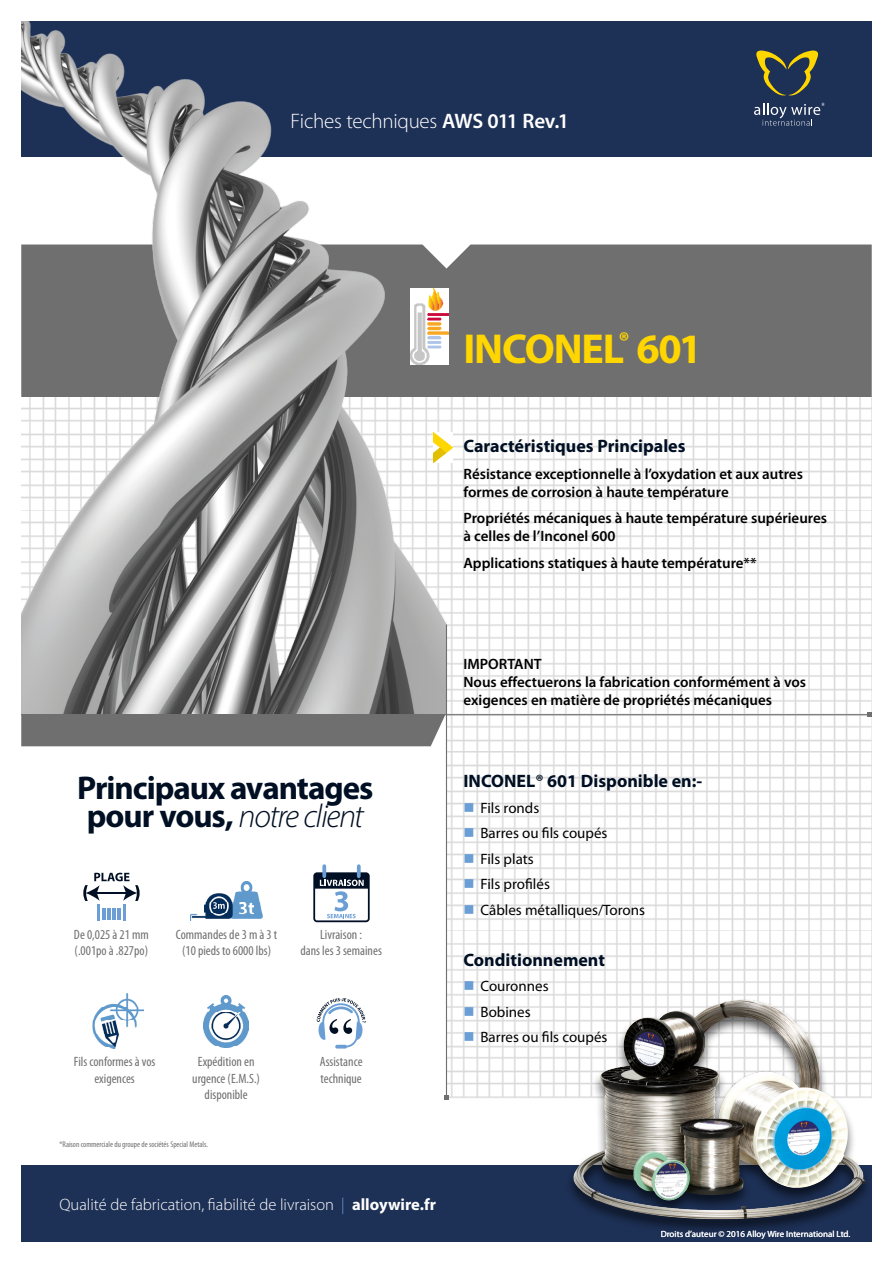
<style>
.page{position:relative;width:893px;height:1263px;background:#fff}
.page>*{position:absolute;margin:0;border:0;box-sizing:border-box;transform-origin:0 0}
.t1{font:700 42px "Myriad Pro";letter-spacing:-.03em;color:#ffd600}
.t2{font:700 33px/28.5px "Myriad Pro";letter-spacing:-.03em;color:#000f23}
.t3{font:300 21px "Myriad Pro";letter-spacing:-.015em;color:#fff}
.t4{font:700 18px "Myriad Pro";color:#000f23}
.t5{font:300 16.5px "Myriad Pro";color:#fff}
.t6{font:600 15px/18px "Myriad Pro";color:#000}
.t7{font:15px "Myriad Pro";color:#000}
.t8{font:condensed 13.5px/16.2px "Myriad Pro";color:#706f6f;text-align:center}
.t9{font:9px "Myriad Pro";color:#fff}
.t10{font:condensed 8.25px "Myriad Pro";color:#706f6f}
.s1{font-weight:600}
.s2{font-weight:300;font-style:italic}
.s3{color:#6b9ed5}
.s4{font-weight:700}
</style>
<div class="page">
<div style="left:21px;top:21px;width:851px;height:136px;background:#1d3055"></div>
<div style="left:21px;top:1165px;width:851px;height:77px;background:#1d3055"></div>
<div style="left:446px;top:244px;width:426px;height:154px;background:#706f6f"></div>
<img style="left:21px;top:398px;width:851px;height:353px">
<img style="left:446px;top:751px;width:426px;height:349px">
<svg style="left:756px;top:51px;width:63px;height:44px"></svg>
<svg style="left:754px;top:103px;width:71px;height:23px"></svg>
<div style="left:565px;top:998px;width:309px;height:238px;background:#000;opacity:.6"></div>
<img style="left:600px;top:1000px;width:143px;height:149px">
<img style="left:21px;top:21px;width:425px;height:693px">
<hr style="left:21px;top:714px;width:848px;height:1px;background:#706f6f">
<svg style="left:867px;top:712px;width:5px;height:5px"></svg>
<hr style="left:446px;top:625px;width:1px;height:472px;background:#706f6f">
<svg style="left:444px;top:1095px;width:5px;height:4px"></svg>
<div style="left:21px;top:715px;width:425px;height:31px;background:#706f6f"></div>
<img style="left:411px;top:288px;width:37px;height:77px">
<img style="left:434px;top:432px;width:19px;height:31px">
<img style="left:204px;top:995px;width:44px;height:53px">
<img style="left:92px;top:994px;width:51px;height:55px">
<img style="left:190px;top:882px;width:73px;height:39px">
<svg style="left:83px;top:873px;width:57px;height:48px"></svg>
<svg style="left:317px;top:998px;width:49px;height:50px"></svg>
<svg style="left:322px;top:864px;width:4px;height:14px"></svg>
<svg style="left:357px;top:864px;width:4px;height:14px"></svg>
<svg style="left:313px;top:872px;width:57px;height:50px"></svg>
<svg style="left:475px;top:813px;width:15px;height:1px"></svg>
<svg style="left:475px;top:838px;width:15px;height:1px"></svg>
<svg style="left:475px;top:864px;width:15px;height:1px"></svg>
<svg style="left:475px;top:889px;width:15px;height:1px"></svg>
<svg style="left:475px;top:915px;width:15px;height:1px"></svg>
<svg style="left:475px;top:991px;width:15px;height:1px"></svg>
<svg style="left:475px;top:1016px;width:15px;height:1px"></svg>
<svg style="left:475px;top:1042px;width:15px;height:1px"></svg>
<h3 class="t3" style="left:291px;top:108px;width:280px">Fiches techniques <span class="s1">AWS 011 Rev.1</span></h3>
<h1 class="t1" style="left:463px;top:322px;width:240px">INCONEL<sup>®</sup> 601</h1>
<p class="t4" style="left:463px;top:434px;width:224px">Caractéristiques Principales</p>
<p class="t6" style="left:463px;top:464px;width:341px">Résistance exceptionnelle à l’oxydation et aux autres formes de corrosion à haute température</p>
<p class="t6" style="left:463px;top:509px;width:365px">Propriétés mécaniques à haute température supérieures à celles de l’Inconel 600</p>
<p class="t6" style="left:463px;top:553px;width:295px">Applications statiques à haute température**</p>
<h2 class="t2" style="left:77px;top:772px;width:298px">Principaux avantages pour vous, <span class="s2">notre client</span></h2>
<p class="t8" style="left:74px;top:926px;width:76px;text-align:left">De 0,025 à 21 mm (.001po à .827po)</p>
<p class="t8" style="left:176px;top:926px;width:103px">Commandes de 3 m à 3 t (10 pieds to 6000 lbs)</p>
<p class="t8" style="left:300px;top:926px;width:83px">Livraison :<br>dans les 3 semaines</p>
<p class="t8" style="left:74px;top:1054px;width:83px">Fils conformes à vos exigences</p>
<p class="t8" style="left:192px;top:1054px;width:69px">Expédition en urgence (E.M.S.) disponible</p>
<p class="t10" style="left:60px;top:1139px;width:150px">®Raison commerciale du groupe de sociétés Special Metals.</p>
<p class="t8" style="left:320px;top:1054px;width:44px;text-align:left">Assistance technique</p>
<p class="t5" style="left:60px;top:1194px;width:378px">Qualité de fabrication, fiabilité de livraison <span class="s3">|</span> <span class="s4">alloywire.fr</span></p>
<p class="t6" style="left:463px;top:655px;width:344px">IMPORTANT<br>Nous effectuerons la fabrication conformément à vos exigences en matière de propriétés mécaniques</p>
<p class="t4" style="left:463px;top:770px;width:240px">INCONEL® 601 Disponible en:-</p>
<p class="t7" style="left:463px;top:799px;width:77px"><span class="s3">■</span> Fils ronds</p>
<p class="t7" style="left:463px;top:824px;width:146px"><span class="s3">■</span> Barres ou fils coupés</p>
<p class="t7" style="left:463px;top:849px;width:72px"><span class="s3">■</span> Fils plats</p>
<p class="t7" style="left:463px;top:875px;width:88px"><span class="s3">■</span> Fils profilés</p>
<p class="t7" style="left:463px;top:900px;width:183px"><span class="s3">■</span> Câbles métalliques/Torons</p>
<p class="t4" style="left:463px;top:948px;width:143px">Conditionnement</p>
<p class="t7" style="left:463px;top:977px;width:87px"><span class="s3">■</span> Couronnes</p>
<p class="t7" style="left:463px;top:1002px;width:69px"><span class="s3">■</span> Bobines</p>
<p class="t7" style="left:463px;top:1028px;width:146px"><span class="s3">■</span> Barres ou fils coupés</p>
<p class="t9" style="left:661px;top:1228px;width:191px">Droits d’auteur © 2016 Alloy Wire International Ltd.</p>
</div>
